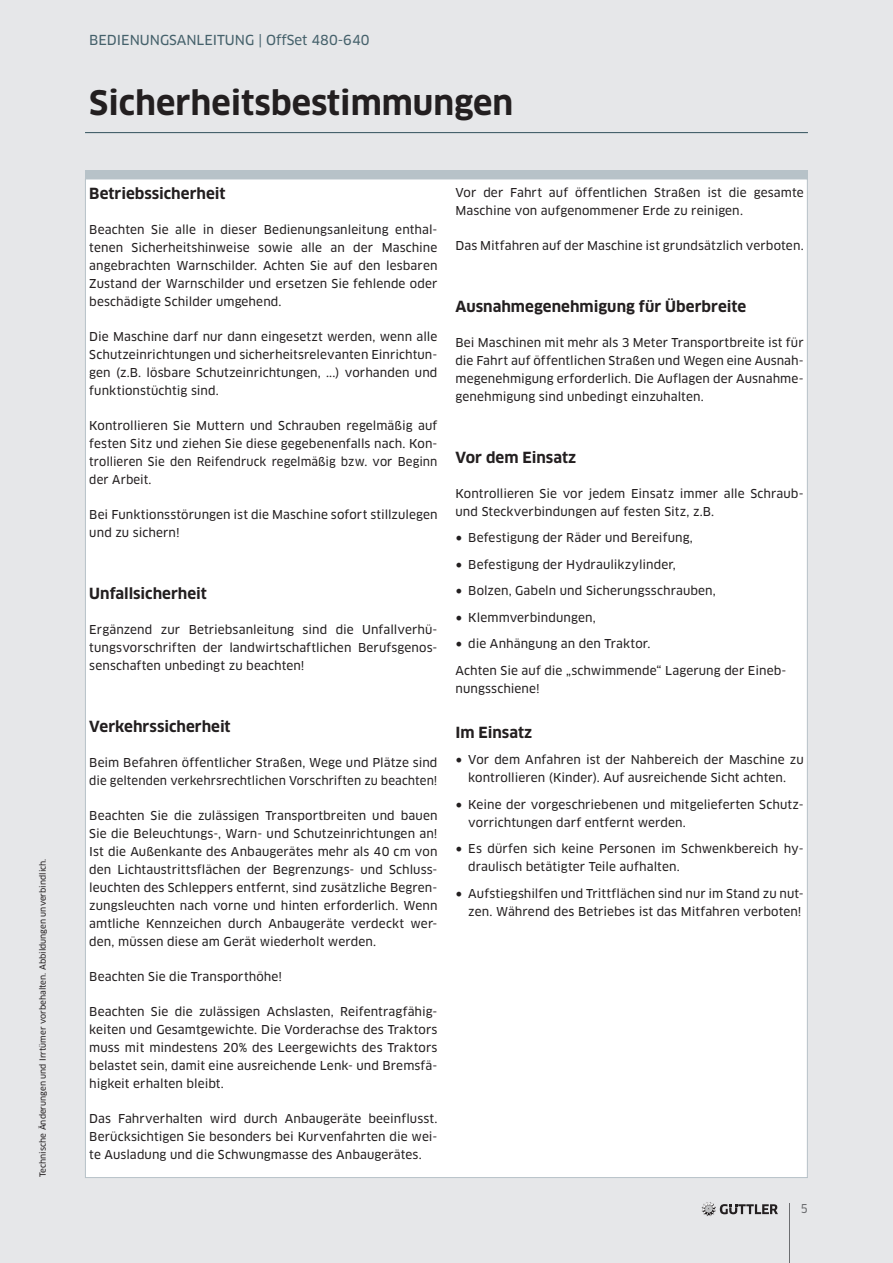
<style>
.page{position:relative;width:893px;height:1263px;background:#e6e7e9}
.page>*{position:absolute;margin:0;border:0;box-sizing:border-box;transform-origin:0 0}
.t1{font:700 33px "Clan Pro";color:#231f20}
.t2{font:700 15px "Clan Pro";color:#231f20}
.t3{font:13.5px "Clan Pro News";color:#45616b}
.t4{font:12px/18px "Clan Pro News";letter-spacing:.01em;color:#231f20;text-align:justify}
.t5{font:12px "Clan Pro Narr News";color:#6c6d70}
.t6{font:8.25px "Clan Pro News";color:#231f20}
.s1{font-family:"Minion Pro";font-size:18px}
</style>
<div class="page">
<div style="left:85px;top:170px;width:723px;height:9px;background:#b7c2c8"></div>
<hr style="left:85px;top:132px;width:723px;height:1px;background:#45616b">
<div style="left:85px;top:179px;width:723px;height:999px;background:#fff;border:1px solid #b7c2c8"></div>
<hr style="left:789px;top:1203px;width:1px;height:60px;background:#6c6d70">
<svg style="left:702px;top:1202px;width:76px;height:14px"></svg>
<p class="t6" style="left:38px;top:1177px;width:320px;rotate:-90deg">Technische Änderungen und Irrtümer vorbehalten. Abbildungen unverbindlich.</p>
<p class="t3" style="left:89px;top:32px;width:282px">BEDIENUNGSANLEITUNG | OffSet 480-640</p>
<h1 class="t1" style="left:89px;top:84px;width:425px">Sicherheitsbestimmungen</h1>
<p class="t2" style="left:89px;top:185px;width:138px">Betriebssicherheit</p>
<p class="t4" style="left:89px;top:221px;width:350px">Beachten Sie alle in dieser Bedienungsanleitung enthal&shy;tenen Sicherheitshinweise sowie alle an der Maschine angebrachten Warnschilder. Achten Sie auf den lesbaren Zustand der Warnschilder und ersetzen Sie fehlende oder beschädigte Schilder umgehend.</p>
<p class="t4" style="left:89px;top:328px;width:350px">Die Maschine darf nur dann eingesetzt werden, wenn alle Schutzeinrichtungen und sicherheitsrelevanten Einrichtun&shy;gen (z.B. lösbare Schutzeinrichtungen, ...) vorhanden und funktionstüchtig sind.</p>
<p class="t4" style="left:89px;top:417px;width:350px">Kontrollieren Sie Muttern und Schrauben regelmäßig auf festen Sitz und ziehen Sie diese gegebenenfalls nach. Kon&shy;trollieren Sie den Reifendruck regelmäßig bzw. vor Beginn der Arbeit.</p>
<p class="t4" style="left:89px;top:506px;width:350px">Bei Funktionsstörungen ist die Maschine sofort stillzulegen und zu sichern!</p>
<p class="t2" style="left:89px;top:585px;width:119px">Unfallsicherheit</p>
<p class="t4" style="left:89px;top:621px;width:350px">Ergänzend zur Betriebsanleitung sind die Unfallverhü&shy;tungsvorschriften der landwirtschaftlichen Berufsgenos&shy;senschaften unbedingt zu beachten!</p>
<p class="t2" style="left:89px;top:718px;width:143px">Verkehrssicherheit</p>
<p class="t4" style="left:89px;top:754px;width:350px">Beim Befahren öffentlicher Straßen, Wege und Plätze sind die geltenden verkehrsrechtlichen Vorschriften zu beachten!</p>
<p class="t4" style="left:89px;top:807px;width:350px">Beachten Sie die zulässigen Transportbreiten und bauen Sie die Beleuchtungs-, Warn- und Schutzeinrichtungen an!<br>Ist die Außenkante des Anbaugerätes mehr als 40 cm von den Lichtaustrittsflächen der Begrenzungs- und Schluss&shy;leuchten des Schleppers entfernt, sind zusätzliche Begren&shy;zungsleuchten nach vorne und hinten erforderlich. Wenn amtliche Kennzeichen durch Anbaugeräte verdeckt wer&shy;den, müssen diese am Gerät wiederholt werden.</p>
<p class="t4" style="left:89px;top:968px;width:194px">Beachten Sie die Transporthöhe!</p>
<p class="t4" style="left:89px;top:1003px;width:350px">Beachten Sie die zulässigen Achslasten, Reifentragfähig&shy;keiten und Gesamtgewichte. Die Vorderachse des Traktors muss mit mindestens 20% des Leergewichts des Traktors belastet sein, damit eine ausreichende Lenk- und Bremsfä&shy;higkeit erhalten bleibt.</p>
<p class="t4" style="left:89px;top:1110px;width:350px">Das Fahrverhalten wird durch Anbaugeräte beeinflusst.<br>Berücksichtigen Sie besonders bei Kurvenfahrten die wei&shy;te Ausladung und die Schwungmasse des Anbaugerätes.</p>
<p class="t4" style="left:455px;top:183px;width:350px">Vor der Fahrt auf öffentlichen Straßen ist die gesamte<br>Maschine von aufgenommener Erde zu reinigen.</p>
<p class="t4" style="left:455px;top:236px;width:350px">Das Mitfahren auf der Maschine ist grundsätzlich verboten.</p>
<p class="t2" style="left:455px;top:297px;width:292px">Ausnahmegenehmigung für Überbreite</p>
<p class="t4" style="left:455px;top:333px;width:350px">Bei Maschinen mit mehr als 3 Meter Transportbreite ist für die Fahrt auf öffentlichen Straßen und Wegen eine Ausnah&shy;megenehmigung erforderlich. Die Auflagen der Ausnahme&shy;genehmigung sind unbedingt einzuhalten.</p>
<p class="t2" style="left:455px;top:448px;width:122px">Vor dem Einsatz</p>
<p class="t4" style="left:455px;top:484px;width:350px">Kontrollieren Sie vor jedem Einsatz immer alle Schraub&shy;und Steckverbindungen auf festen Sitz, z.B.</p>
<p class="t4" style="left:455px;top:529px;width:239px"><span class="s1">•</span> Befestigung der Räder und Bereifung,</p>
<p class="t4" style="left:455px;top:555px;width:222px"><span class="s1">•</span> Befestigung der Hydraulikzylinder,</p>
<p class="t4" style="left:455px;top:582px;width:262px"><span class="s1">•</span> Bolzen, Gabeln und Sicherungsschrauben,</p>
<p class="t4" style="left:455px;top:608px;width:142px"><span class="s1">•</span> Klemmverbindungen,</p>
<p class="t4" style="left:455px;top:635px;width:196px"><span class="s1">•</span> die Anhängung an den Traktor.</p>
<p class="t4" style="left:455px;top:661px;width:332px">Achten Sie auf die „schwimmende“ Lagerung der Eineb&shy;nungsschiene!</p>
<p class="t2" style="left:455px;top:723px;width:78px">Im Einsatz</p>
<p class="t4" style="left:455px;top:751px;width:350px;text-align:center"><span class="s1">•</span> Vor dem Anfahren ist der Nahbereich der Maschine zu kontrollieren (Kinder). Auf ausreichende Sicht achten.</p>
<p class="t4" style="left:468px;top:795px;width:337px;text-indent:-13px"><span class="s1">•</span> Keine der vorgeschriebenen und mitgelieferten Schutz&shy;vorrichtungen darf entfernt werden.</p>
<p class="t4" style="left:468px;top:840px;width:337px;text-indent:-13px"><span class="s1">•</span> Es dürfen sich keine Personen im Schwenkbereich hy&shy;draulisch betätigter Teile aufhalten.</p>
<p class="t4" style="left:455px;top:884px;width:350px;text-align:right"><span class="s1">•</span> Aufstiegshilfen und Trittflächen sind nur im Stand zu nut&shy;zen. Während des Betriebes ist das Mitfahren verboten!</p>
<p class="t5" style="left:801px;top:1201px;width:9px">5</p>
</div>
